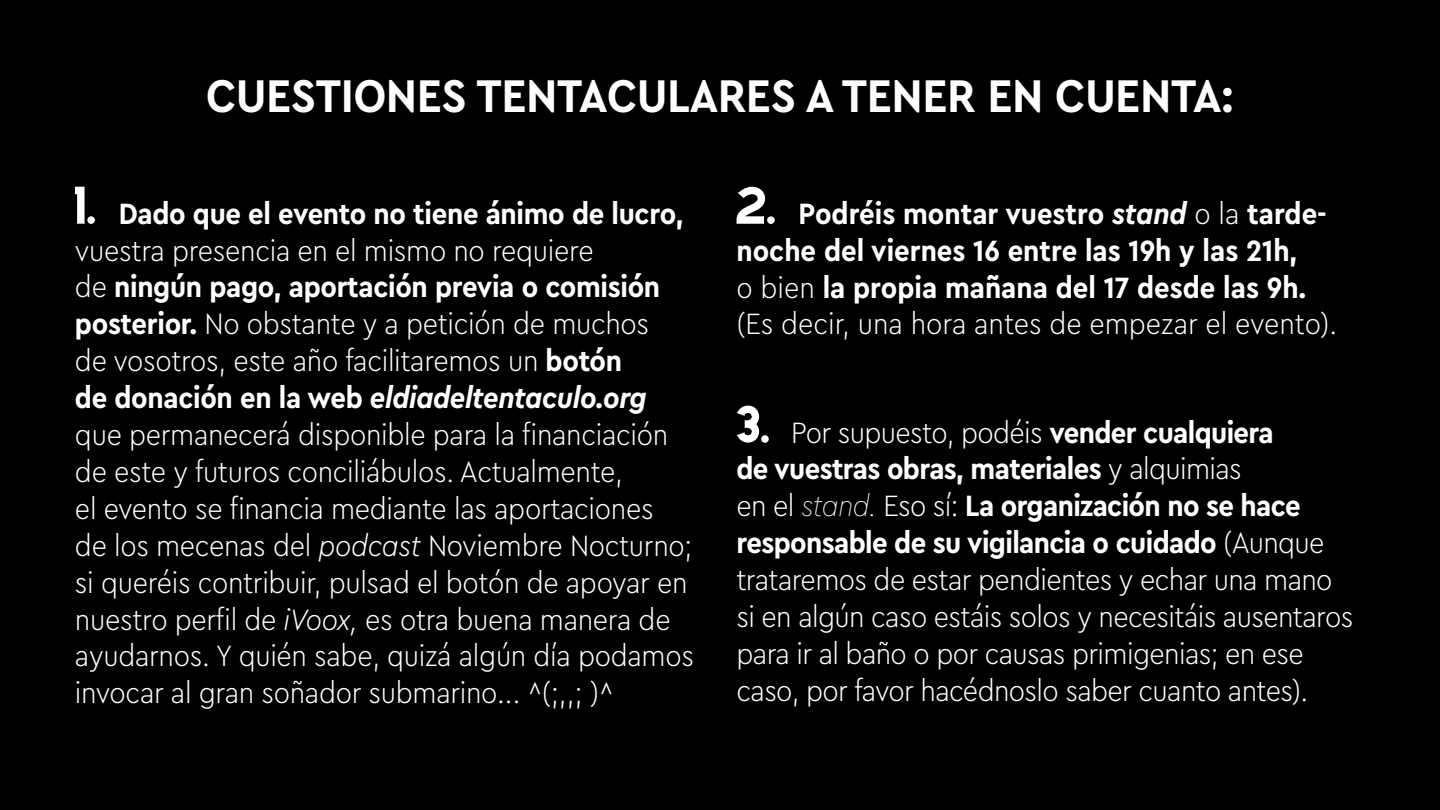
<style>
.page{position:relative;width:1440px;height:810px;background:#000}
.page>*{position:absolute;margin:0;border:0;box-sizing:border-box;transform-origin:0 0}
.t1{font:700 48px "Cera Compact Pro";color:#fff}
.t2{font:300 30.75px/36.9px "Cera Compact Pro";letter-spacing:-.01em;color:#fff}
.t3{font:700 30.75px/36.9px "Cera Compact Pro";color:#fff}
.s1{font-family:"The Witch";font-weight:400;font-size:68.25px}
.s2{font-weight:700}
.s3{font-weight:700;font-style:italic}
.s4{font-style:italic}
.s5{font-weight:300}
.s6{font-weight:100;font-style:italic}
</style>
<div class="page">
<h1 class="t1" style="left:206px;top:64px;width:1029px">CUESTIONES TENTACULARES A TENER EN CUENTA:</h1>
<p class="t2" style="left:75px;top:194px;width:620px"><span class="s1">1.</span> <span class="s2">Dado que el evento no tiene ánimo de lucro, </span>vuestra presencia en el mismo no requiere<br>de <span class="s2">ningún pago, aportación previa o comisión posterior.</span> No obstante y a petición de muchos<br>de vosotros, este año facilitaremos un <span class="s2">botón<br>de donación en la web</span> <span class="s3">eldiadeltentaculo.org </span>que permanecerá disponible para la financiación de este y futuros conciliábulos. Actualmente,<br>el evento se financia mediante las aportaciones<br>de los mecenas del <span class="s4">podcast</span> Noviembre Nocturno; si queréis contribuir, pulsad el botón de apoyar en nuestro perfil de <span class="s4">iVoox,</span> es otra buena manera de ayudarnos. Y quién sabe, quizá algún día podamos invocar al gran soñador submarino... ^(;,,; )^</p>
<p class="t3" style="left:736px;top:194px;width:602px"><span class="s1">2.</span> Podréis montar vuestro <span class="s4">stand</span> <span class="s5">o la</span> tarde&shy;noche del viernes 16 entre las 19h y las 21h,<br><span class="s5">o bien</span> la propia mañana del 17 desde las 9h. <span class="s5">(Es decir, una hora antes de empezar el evento).</span></p>
<p class="t2" style="left:736px;top:413px;width:618px"><span class="s1">3.</span> Por supuesto, podéis <span class="s2">vender cualquiera<br>de vuestras obras, materiales</span> y alquimias<br>en el <span class="s6">stand.</span> Eso sí: <span class="s2">La organización no se hace responsable de su vigilancia o cuidado</span> (Aunque trataremos de estar pendientes y echar una mano si en algún caso estáis solos y necesitáis ausentaros para ir al baño o por causas primigenias; en ese caso, por favor hacédnoslo saber cuanto antes).</p>
</div>
